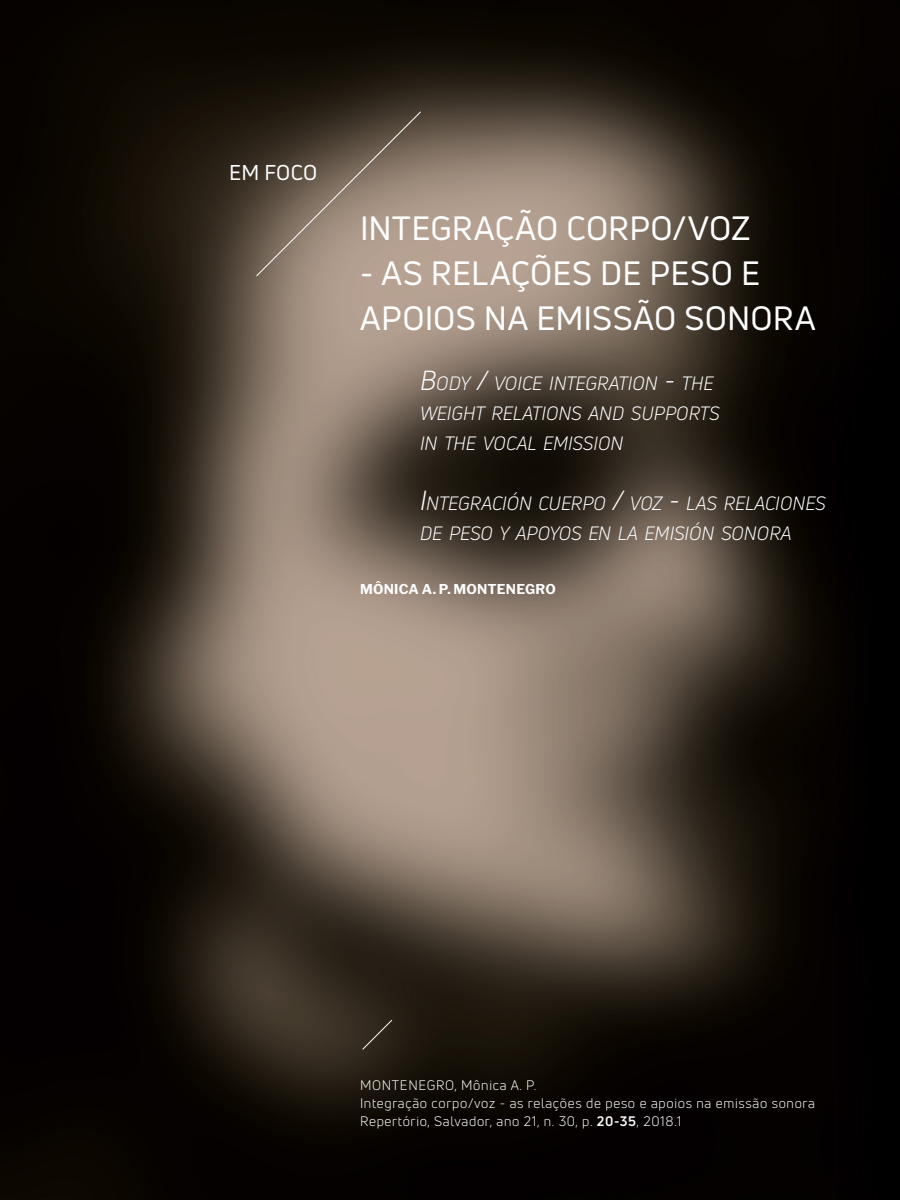
<style>
.page{position:relative;width:900px;height:1200px;background:#fff}
.page>*{position:absolute;margin:0;border:0;box-sizing:border-box;transform-origin:0 0}
.t1{font:33px/45px "Uni Neue";letter-spacing:.005em;color:#fff}
.t2{font:21px "Uni Neue";letter-spacing:.005em;color:#fff}
.t3{font:italic 18.9px/30px "Uni Neue";color:#fff}
.t4{font:13.5px/18px "Uni Neue";letter-spacing:.05em;color:#fff}
.t5{font:700 13.5px "Libre Franklin";letter-spacing:.02em;color:#fff}
.s1{font-size:27px}
.s2{font-weight:700}
</style>
<div class="page">
<img style="left:0;top:0;width:900px;height:1200px">
<svg style="left:256px;top:111px;width:165px;height:165px;background:#7a6b5d"></svg>
<svg style="left:362px;top:1020px;width:30px;height:30px"></svg>
<p class="t2" style="left:229px;top:159px;width:90px">EM FOCO</p>
<h1 class="t1" style="left:360px;top:205px;width:392px">INTEGRAÇÃO CORPO/VOZ</h1>
<h1 class="t1" style="left:360px;top:250px;width:457px">- AS RELAÇÕES DE PESO E<br>APOIOS NA EMISSÃO SONORA</h1>
<p class="t3" style="left:420px;top:368px;width:301px"><span class="s1">B</span>ODY <span class="s1">/</span> VOICE INTEGRATION <span class="s1">-</span> THE<br>WEIGHT RELATIONS AND SUPPORTS<br>IN THE VOCAL EMISSION</p>
<p class="t3" style="left:420px;top:488px;width:407px"><span class="s1">I</span>NTEGRACIÓN CUERPO <span class="s1">/</span> VOZ <span class="s1">-</span> LAS RELACIONES<br>DE PESO Y APOYOS EN LA EMISIÓN SONORA</p>
<p class="t5" style="left:360px;top:581px;width:197px">MÔNICA A. P. MONTENEGRO</p>
<p class="t4" style="left:360px;top:1076px;width:457px">MONTENEGRO, Mônica A. P.<br>Integração corpo/voz - as relações de peso e apoios na emissão sonora<br>Repertório, Salvador, ano 21, n. 30, p. <span class="s2">20-35</span>, 2018.1</p>
</div>
